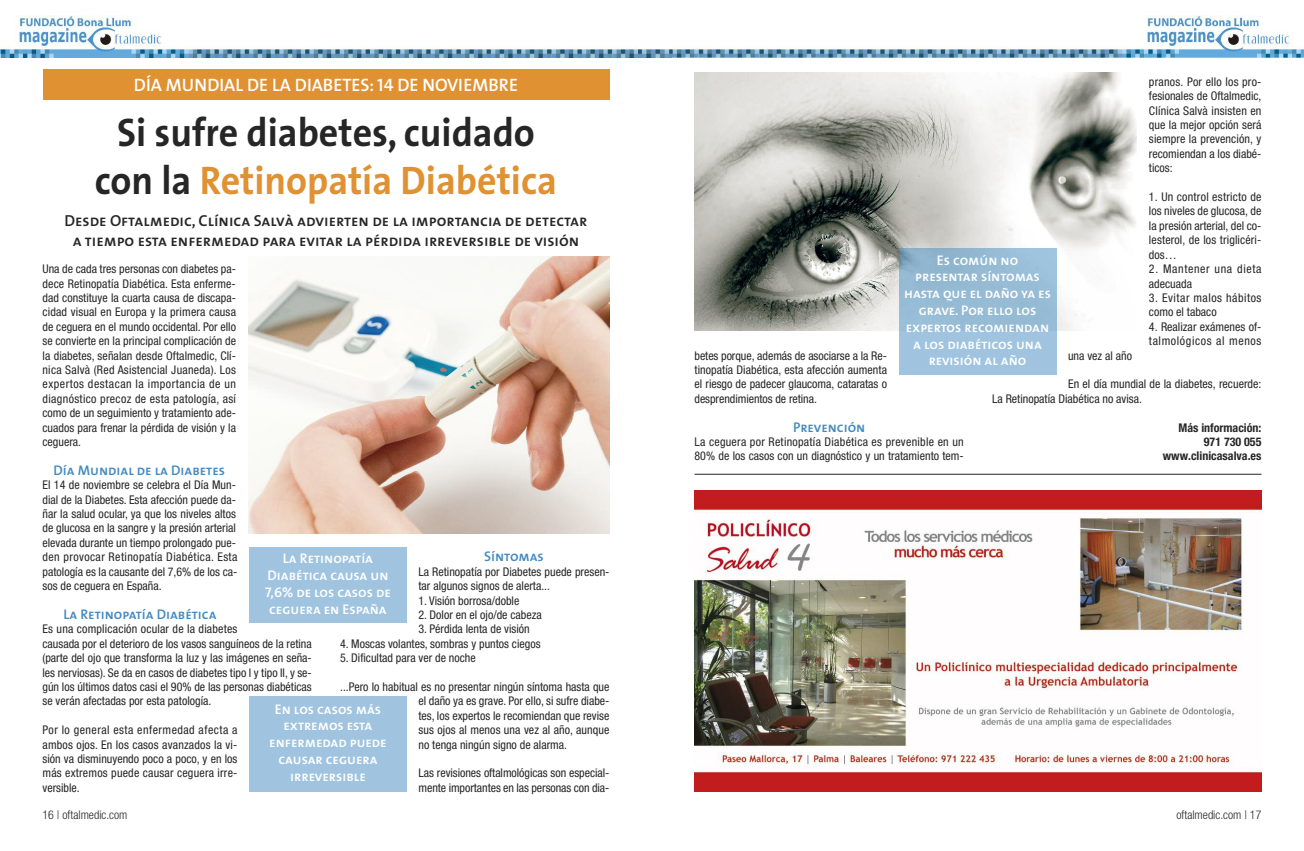
<style>
.page{position:relative;width:1304px;height:851px;background:#fff}
.page>*{position:absolute;margin:0;border:0;box-sizing:border-box;transform-origin:0 0}
.t1{font:700 40px/48px "The Sans";color:#272627;text-align:center;scale:.95 1}
.t2{font:18px "The Sans Semi Bold Caps";color:#fff}
.t3{font:16px/19.2px "The Sans Semi Bold Caps";color:#272627;text-align:center}
.t4{font:14px/16.8px "The Sans Semi Bold Caps";color:#fff;text-align:center}
.t5{font:14px "The Sans Semi Bold Caps";color:#4189c1}
.t6{font:condensed 12px/14.4px "Helvetica Neue LT Std";color:#272627;text-align:justify}
.t7{font:condensed 12px/14.4px "Helvetica Neue LT Std";letter-spacing:.02em;color:#272627}
.t8{font:condensed 12px/14.4px "Helvetica Neue LT Std";letter-spacing:.05em;color:#272627}
.t9{font:700 condensed 12px/14.4px "Helvetica Neue LT Std";color:#272627;text-align:right}
.t10{font:300 condensed 12px "Helvetica Neue LT Std";color:#272627}
.t11{font:condensed 12px/14.4px "Helvetica Neue LT Std";letter-spacing:.045em;color:#272627}
.s1{color:#e09132}
</style>
<div class="page">
<img style="left:0;top:15px;width:1304px;height:43px">
<img style="left:638px;top:15px;width:34px;height:43px">
<div style="left:43px;top:70px;width:566px;height:30px;background:#e09132"></div>
<img style="left:694px;top:490px;width:567px;height:301px">
<hr style="left:694px;top:473px;width:567px;height:1px;background:#272627">
<img style="left:248px;top:256px;width:361px;height:277px">
<img style="left:694px;top:72px;width:443px;height:258px">
<div style="left:249px;top:547px;width:158px;height:75px;background:#a0c4e0"></div>
<div style="left:249px;top:695px;width:158px;height:96px;background:#a0c4e0"></div>
<div style="left:899px;top:330px;width:157px;height:44px;background:#a0c4e0"></div>
<img style="left:899px;top:248px;width:157px;height:82px">
<h2 class="t2" style="left:134px;top:79px;width:386px">DÍA MUNDIAL DE LA DIABETES: 14 DE NOVIEMBRE</h2>
<h1 class="t1" style="left:95px;top:112px;width:488px">Si sufre diabetes, cuidado con la <span class="s1">Retinopatía Diabética</span></h1>
<h3 class="t3" style="left:64px;top:213px;width:525px">Desde Oftalmedic, Clínica Salvà advierten de la importancia de detectar a tiempo esta enfermedad para evitar la pérdida irreversible de visión</h3>
<p class="t6" style="left:43px;top:262px;width:195px">Una de cada tres personas con diabetes pa&shy;dece Retinopatía Diabética. Esta enferme&shy;dad constituye la cuarta causa de discapa&shy;cidad visual en Europa y la primera causa de ceguera en el mundo occidental. Por ello se convierte en la principal complicación de la diabetes, señalan desde Oftalmedic, Clí&shy;nica Salvà (Red Asistencial Juaneda). Los expertos destacan la importancia de un diagnóstico precoz de esta patología, así como de un seguimiento y tratamiento ade&shy;cuados para frenar la pérdida de visión y la ceguera.</p>
<p class="t5" style="left:54px;top:465px;width:173px">Día Mundial de la Diabetes</p>
<p class="t6" style="left:43px;top:478px;width:196px;text-align:left">El 14 de noviembre se celebra el Día Mun&shy;dial de la Diabetes. Esta afección puede da&shy;ñar la salud ocular, ya que los niveles altos de glucosa en la sangre y la presión arterial elevada durante un tiempo prolongado pue&shy;den provocar Retinopatía Diabética. Esta patología es la causante del 7,6% de los ca&shy;sos de ceguera en España.</p>
<p class="t5" style="left:63px;top:609px;width:155px">La Retinopatía Diabética</p>
<p class="t6" style="left:43px;top:622px;width:271px;text-align:left">Es una complicación ocular de la diabetes<br>causada por el deterioro de los vasos sanguíneos de la retina (parte del ojo que transforma la luz y las imágenes en seña&shy;les nerviosas). Se da en casos de diabetes tipo I y tipo II, y se&shy;gún los últimos datos casi el 90% de las personas diabéticas se verán afectadas por esta patología.</p>
<p class="t6" style="left:43px;top:723px;width:196px">Por lo general esta enfermedad afecta a ambos ojos. En los casos avanzados la vi&shy;sión va disminuyendo poco a poco, y en los más extremos puede causar ceguera irre&shy;versible.</p>
<p class="t5" style="left:484px;top:551px;width:61px">Síntomas</p>
<p class="t6" style="left:419px;top:565px;width:192px">La Retinopatía por Diabetes puede presen&shy;tar algunos signos de alerta...</p>
<p class="t6" style="left:419px;top:594px;width:102px">1. Visión borrosa/doble</p>
<p class="t6" style="left:419px;top:608px;width:125px">2. Dolor en el ojo/de cabeza</p>
<p class="t6" style="left:419px;top:622px;width:113px">3. Pérdida lenta de visión</p>
<p class="t6" style="left:340px;top:637px;width:202px">4. Moscas volantes, sombras y puntos ciegos</p>
<p class="t6" style="left:340px;top:651px;width:137px">5. Dificultad para ver de noche</p>
<p class="t6" style="left:419px;top:680px;width:192px;text-indent:-78px">...Pero lo habitual es no presentar ningún síntoma hasta que el daño ya es grave. Por ello, si sufre diabe&shy;tes, los expertos le recomiendan que revise sus ojos al menos una vez al año, aunque no tenga ningún signo de alarma.</p>
<p class="t6" style="left:419px;top:766px;width:192px">Las revisiones oftalmológicas son especial&shy;mente importantes en las personas con dia-</p>
<p class="t4" style="left:265px;top:551px;width:127px">La Retinopatía<br>Diabética causa un<br>7,6% de los casos de ceguera en España</p>
<p class="t4" style="left:269px;top:701px;width:119px">En los casos más extremos esta enfermedad puede causar ceguera irreversible</p>
<p class="t6" style="left:1149px;top:75px;width:114px">pranos. Por ello los pro&shy;fesionales de Oftalmedic, Clínica Salvà insisten en que la mejor opción será siempre la prevención, y recomiendan a los diabé&shy;ticos:</p>
<p class="t6" style="left:1149px;top:190px;width:114px">1. Un control estricto de los niveles de glucosa, de la presión arterial, del co&shy;lesterol, de los triglicéri&shy;dos…</p>
<p class="t8" style="left:1149px;top:262px;width:114px">2. Mantener una dieta adecuada</p>
<p class="t11" style="left:1149px;top:291px;width:114px">3. Evitar malos hábitos como el tabaco</p>
<p class="t8" style="left:1149px;top:320px;width:114px">4. Realizar exámenes of&shy;talmológicos al menos</p>
<p class="t4" style="left:904px;top:253px;width:148px">Es común no presentar síntomas hasta que el daño ya es grave. Por ello los expertos recomiendan a los diabéticos una revisión al año</p>
<p class="t6" style="left:694px;top:349px;width:194px">betes porque, además de asociarse a la Re&shy;tinopatía Diabética, esta afección aumenta el riesgo de padecer glaucoma, cataratas o desprendimientos de retina.</p>
<p class="t5" style="left:793px;top:422px;width:74px">Prevención</p>
<p class="t7" style="left:694px;top:435px;width:271px">La ceguera por Retinopatía Diabética es prevenible en un<br>80% de los casos con un diagnóstico y un tratamiento tem-</p>
<p class="t6" style="left:1068px;top:349px;width:65px">una vez al año</p>
<p class="t6" style="left:992px;top:378px;width:271px;text-indent:76px">En el día mundial de la diabetes, recuerde:<br>La Retinopatía Diabética no avisa.</p>
<p class="t9" style="left:1163px;top:421px;width:100px">Más información:<br>971 730 055 www.clinicasalva.es</p>
<p class="t10" style="left:43px;top:810px;width:87px">16 | oftalmedic.com</p>
<p class="t10" style="left:1176px;top:810px;width:87px">oftalmedic.com | 17</p>
</div>
